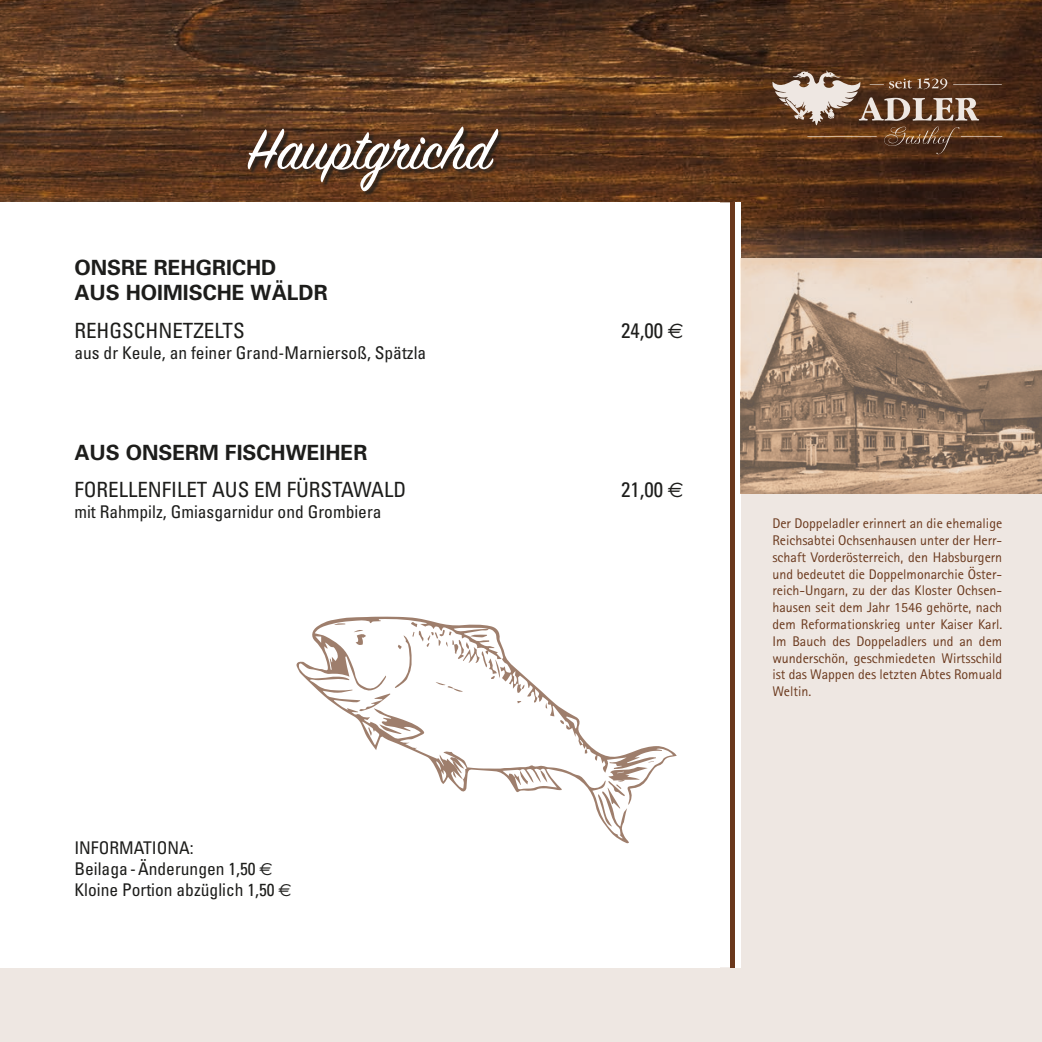
<style>
.page{position:relative;width:1042px;height:1042px;background:#fff}
.page>*{position:absolute;margin:0;border:0;box-sizing:border-box;transform-origin:0 0}
.t1{font:63px "Sign Painter House Script";color:#fff}
.t2{font:condensed 21px "Univers";color:#1d1d1b}
.t3{font:700 21px/25.2px "Univers";color:#1d1d1b}
.t4{font:condensed 17.5px/21px "Univers";color:#1d1d1b}
.t5{font:14px/16.8px "Rotis Sans Serif Std";color:#6a381c;text-align:justify}
.s1{font-family:"Euro Sans";font-stretch:normal}
</style>
<div class="page">
<img style="left:0;top:0;width:1042px;height:258px">
<div style="left:0;top:493px;width:1042px;height:549px;background:#eee7e2"></div>
<div style="left:0;top:202px;width:719px;height:765px;background:#fff"></div>
<div style="left:735px;top:202px;width:6px;height:765px;background:#fff"></div>
<div style="left:730px;top:202px;width:5px;height:765px;background:#6a381c"></div>
<hr style="left:961px;top:136px;width:41px;height:1px;background:#eee7e2">
<hr style="left:953px;top:84px;width:49px;height:1px;background:#eee7e2">
<svg style="left:772px;top:70px;width:207px;height:84px;background:#785944"></svg>
<img style="left:741px;top:258px;width:301px;height:235px">
<svg style="left:296px;top:616px;width:381px;height:227px"></svg>
<svg style="left:379px;top:724px;width:23px;height:10px"></svg>
<svg style="left:334px;top:623px;width:11px;height:2px"></svg>
<svg style="left:560px;top:720px;width:4px;height:4px"></svg>
<svg style="left:584px;top:749px;width:3px;height:4px"></svg>
<svg style="left:594px;top:755px;width:60px;height:71px"></svg>
<svg style="left:450px;top:755px;width:14px;height:23px"></svg>
<svg style="left:354px;top:621px;width:147px;height:90px"></svg>
<svg style="left:540px;top:770px;width:7px;height:12px"></svg>
<svg style="left:514px;top:770px;width:14px;height:15px"></svg>
<svg style="left:368px;top:727px;width:5px;height:9px"></svg>
<div style="left:249px;top:128px;width:254px;height:69px;background:#1d1d1b;opacity:.75"></div>
<h1 class="t1" style="left:247px;top:111px;width:246px">Hauptgrichd</h1>
<h2 class="t3" style="left:74px;top:254px;width:255px">ONSRE REHGRICHD<br>AUS HOIMISCHE WÄLDR</h2>
<h2 class="t2" style="left:74px;top:317px;width:172px">REHGSCHNETZELTS</h2>
<h2 class="t2" style="left:621px;top:317px;width:64px">24,00 <span class="s1">€</span></h2>
<p class="t4" style="left:74px;top:342px;width:353px">aus dr Keule, an feiner Grand-Marniersoß, Spätzla</p>
<h2 class="t3" style="left:74px;top:439px;width:294px">AUS ONSERM FISCHWEIHER</h2>
<h2 class="t2" style="left:74px;top:476px;width:333px">FORELLENFILET AUS EM FÜRSTAWALD</h2>
<h2 class="t2" style="left:621px;top:476px;width:64px">21,00 <span class="s1">€</span></h2>
<p class="t4" style="left:74px;top:501px;width:309px">mit Rahmpilz, Gmiasgarnidur ond Grombiera</p>
<p class="t4" style="left:74px;top:837px;width:219px">INFORMATIONA:<br>Beilaga -Änderungen 1,50 <span class="s1">€<br></span>Kloine Portion abzüglich 1,50 <span class="s1">€</span></p>
<p class="t5" style="left:772px;top:515px;width:231px">Der Doppeladler erinnert an die ehemalige Reichsabtei Ochsenhausen unter der Herr&shy;schaft Vorderösterreich, den Habsburgern und bedeutet die Doppelmonarchie Öster&shy;reich-Ungarn, zu der das Kloster Ochsen&shy;hausen seit dem Jahr 1546 gehörte, nach dem Reformationskrieg unter Kaiser Karl.<br>Im Bauch des Doppeladlers und an dem wunderschön, geschmiedeten Wirtsschild ist das Wappen des letzten Abtes Romuald Weltin.</p>
</div>
